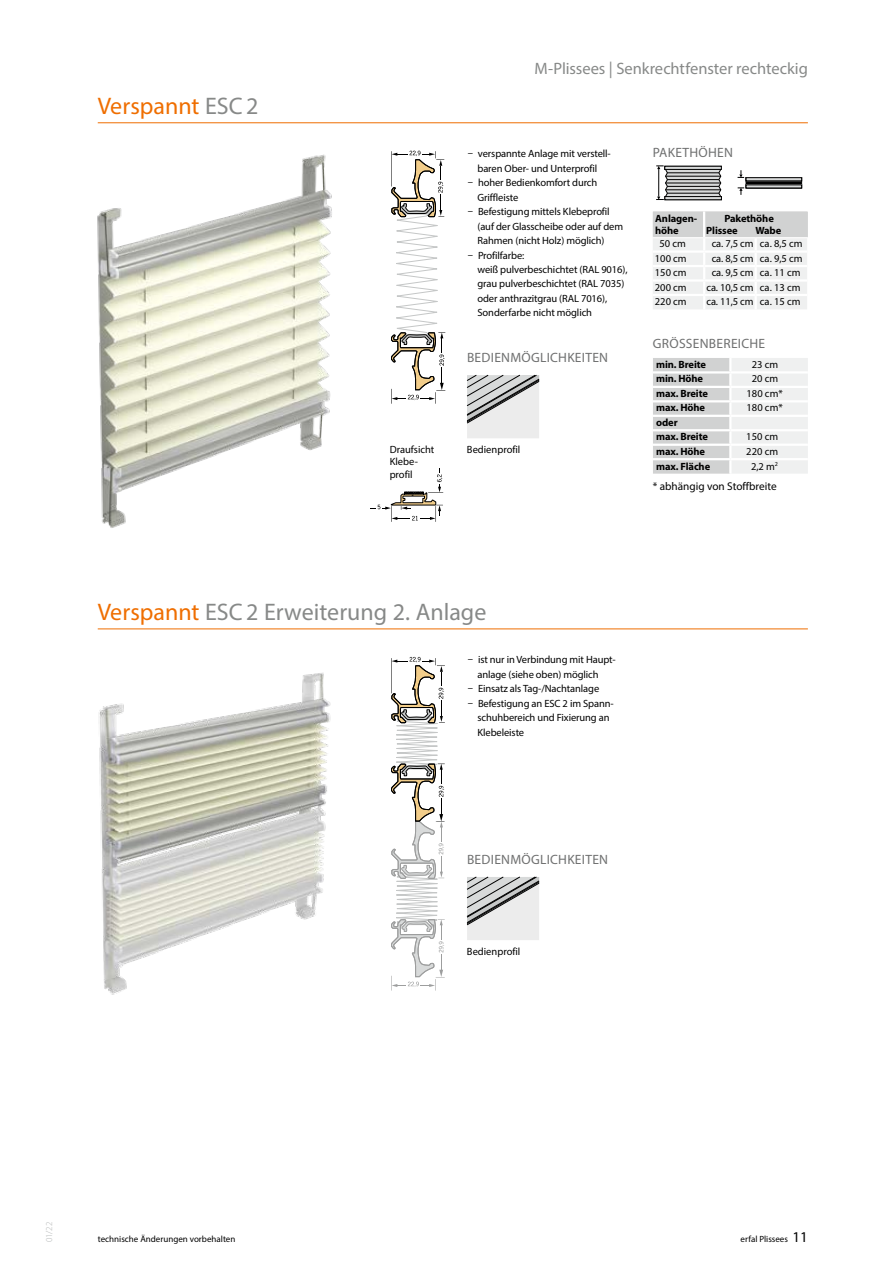
<style>
.page{position:relative;width:893px;height:1263px;background:#fff}
.page>*{position:absolute;margin:0;border:0;box-sizing:border-box;transform-origin:0 0}
.t1{font:24px "Myriad Pro";color:#878988}
.t2{font:24px "Myriad Pro";color:#ef6e00}
.t3{font:16.5px "Myriad Pro";letter-spacing:-.005em;color:#878988}
.t4{font:13.5px "Myriad Pro";letter-spacing:.02em;color:#6f7070}
.t5{font:11.25px "Myriad Pro";color:#000}
.t6{font:10.5px/12.6px "Myriad Pro";letter-spacing:-.01em;color:#000}
.t7{font:700 10.5px/12px "Myriad Pro";letter-spacing:-.01em;color:#000}
.t8{font:9px "Myriad Pro";color:#000}
.t9{font:300 9px "Myriad Pro";color:#b1b4b4}
.t10{font:expanded 7.35px "Swiss 721 BT";color:#000}
.s1{color:#878988}
.s2{color:#ef6e00}
.s3{font-size:15px}
</style>
<div class="page">
<svg style="left:391px;top:657px;width:54px;height:333px"></svg>
<hr style="left:98px;top:628px;width:710px;height:1px;background:#ef6e00">
<img style="left:97px;top:154px;width:235px;height:374px">
<svg style="left:467px;top:375px;width:72px;height:63px;background:#cacbcb"></svg>
<svg style="left:391px;top:151px;width:54px;height:253px"></svg>
<svg style="left:371px;top:468px;width:72px;height:54px"></svg>
<svg style="left:656px;top:166px;width:65px;height:34px"></svg>
<hr style="left:666px;top:190px;width:55px;height:1px;background:#000">
<hr style="left:665px;top:183px;width:55px;height:1px;background:#000">
<hr style="left:666px;top:176px;width:55px;height:1px;background:#000">
<hr style="left:667px;top:193px;width:52px;height:1px;background:#000">
<hr style="left:667px;top:186px;width:52px;height:1px;background:#000">
<hr style="left:667px;top:179px;width:52px;height:1px;background:#000">
<hr style="left:667px;top:173px;width:52px;height:1px;background:#000">
<div style="left:665px;top:196px;width:57px;height:4px;border:1px solid #000"></div>
<div style="left:665px;top:166px;width:57px;height:4px;border:1px solid #000"></div>
<svg style="left:746px;top:178px;width:56px;height:10px"></svg>
<svg style="left:738px;top:188px;width:6px;height:7px"></svg>
<svg style="left:738px;top:170px;width:6px;height:8px"></svg>
<div style="left:746px;top:177px;width:56px;height:4px;border:1px solid #000"></div>
<hr style="left:746px;top:183px;width:56px;height:1px;background:#000">
<hr style="left:746px;top:182px;width:56px;height:1px;background:#000">
<img style="left:99px;top:673px;width:232px;height:322px">
<svg style="left:467px;top:877px;width:72px;height:63px;background:#cacbcb"></svg>
<hr style="left:98px;top:122px;width:710px;height:1px;background:#ef6e00">
<svg style="left:653px;top:358px;width:155px;height:116px"></svg>
<svg style="left:653px;top:212px;width:155px;height:97px"></svg>
<hr style="left:703px;top:212px;width:2px;height:25px;background:#fff">
<h1 class="t2" style="left:98px;top:91px;width:162px">Verspannt <span class="s1">ESC2</span></h1>
<p class="t6" style="left:390px;top:443px;width:46px">Draufsicht<br>Klebe&shy;profil</p>
<h2 class="t3" style="left:535px;top:59px;width:275px">M-Plissees | Senkrechtfenster rechteckig</h2>
<p class="t6" style="left:468px;top:147px;width:145px">ū verspannte Anlage mit verstell-</p>
<p class="t6" style="left:477px;top:162px;width:121px">baren Ober- und Unterprofil</p>
<p class="t6" style="left:468px;top:176px;width:131px">ū hoher Bedienkomfort durch</p>
<p class="t6" style="left:477px;top:191px;width:42px">Griffleiste</p>
<p class="t6" style="left:468px;top:205px;width:144px">ū Befestigung mittels Klebeprofil</p>
<p class="t6" style="left:477px;top:220px;width:147px">(auf der Glasscheibe oder auf dem</p>
<p class="t6" style="left:477px;top:234px;width:128px">Rahmen (nicht Holz) möglich)</p>
<p class="t6" style="left:468px;top:249px;width:58px">ū Profilfarbe:</p>
<p class="t6" style="left:477px;top:263px;width:152px">weiß pulverbeschichtet (RAL 9016),</p>
<p class="t6" style="left:477px;top:277px;width:148px">grau pulverbeschichtet (RAL 7035)</p>
<p class="t6" style="left:477px;top:292px;width:131px">oder anthrazitgrau (RAL 7016),</p>
<p class="t6" style="left:477px;top:306px;width:116px">Sonderfarbe nicht möglich</p>
<p class="t4" style="left:467px;top:349px;width:143px">BEDIENMÖGLICHKEITEN</p>
<p class="t6" style="left:467px;top:443px;width:55px">Bedienprofil</p>
<p class="t4" style="left:653px;top:144px;width:82px">PAKETHÖHEN</p>
<p class="t7" style="left:655px;top:212px;width:43px">Anlagen&shy;höhe</p>
<p class="t7" style="left:706px;top:212px;width:69px;text-indent:18px">Pakethöhe<br>Plissee</p>
<p class="t7" style="left:755px;top:224px;width:27px">Wabe</p>
<p class="t6" style="left:659px;top:237px;width:28px">50 cm</p>
<p class="t6" style="left:712px;top:237px;width:93px">ca. 7,5 cm ca. 8,5 cm</p>
<p class="t6" style="left:655px;top:252px;width:33px">100 cm</p>
<p class="t6" style="left:712px;top:252px;width:93px">ca. 8,5 cm ca. 9,5 cm</p>
<p class="t6" style="left:655px;top:266px;width:33px">150 cm</p>
<p class="t6" style="left:712px;top:266px;width:90px">ca. 9,5 cm ca. 11 cm</p>
<p class="t6" style="left:655px;top:280px;width:33px">200 cm</p>
<p class="t6" style="left:706px;top:280px;width:96px">ca. 10,5 cm ca. 13 cm</p>
<p class="t6" style="left:655px;top:295px;width:33px">220 cm</p>
<p class="t6" style="left:706px;top:295px;width:96px">ca. 11,5 cm ca. 15 cm</p>
<p class="t4" style="left:653px;top:335px;width:114px">GRÖSSENBEREICHE</p>
<p class="t7" style="left:656px;top:358px;width:51px">min. Breite</p>
<p class="t6" style="left:752px;top:358px;width:28px">23 cm</p>
<p class="t7" style="left:656px;top:373px;width:49px">min. Höhe</p>
<p class="t6" style="left:752px;top:372px;width:28px">20 cm</p>
<p class="t7" style="left:656px;top:387px;width:53px">max. Breite</p>
<p class="t6" style="left:747px;top:387px;width:38px">180 cm*</p>
<p class="t7" style="left:656px;top:401px;width:50px">max. Höhe</p>
<p class="t6" style="left:747px;top:401px;width:38px">180 cm*</p>
<p class="t7" style="left:656px;top:415px;width:53px;line-height:14.4px">oder<br>max. Breite</p>
<p class="t6" style="left:746px;top:430px;width:33px">150 cm</p>
<p class="t7" style="left:656px;top:445px;width:50px">max. Höhe</p>
<p class="t6" style="left:746px;top:445px;width:33px">220 cm</p>
<p class="t7" style="left:656px;top:460px;width:56px">max. Fläche</p>
<p class="t6" style="left:751px;top:460px;width:29px">2,2 m<sup>2</sup></p>
<p class="t5" style="left:653px;top:479px;width:125px">* abhängig von Stoffbreite</p>
<h1 class="t1" style="left:98px;top:597px;width:390px"><span class="s2">Verspannt</span> ESC2 Erweiterung 2. Anlage</h1>
<p class="t10" style="left:402px;top:604px;width:27px">ESC2</p>
<p class="t6" style="left:468px;top:653px;width:150px">ū ist nur in Verbindung mit Haupt-</p>
<p class="t6" style="left:477px;top:668px;width:123px">anlage (siehe oben) möglich</p>
<p class="t6" style="left:468px;top:682px;width:133px">ū Einsatz als Tag-/Nachtanlage</p>
<p class="t6" style="left:468px;top:697px;width:148px">ū Befestigung an ESC 2 im Spann-</p>
<p class="t6" style="left:477px;top:711px;width:134px">schuhbereich und Fixierung an</p>
<p class="t6" style="left:477px;top:726px;width:48px">Klebeleiste</p>
<p class="t4" style="left:467px;top:851px;width:143px">BEDIENMÖGLICHKEITEN</p>
<p class="t6" style="left:467px;top:945px;width:55px">Bedienprofil</p>
<p class="t9" style="left:44px;top:1242px;width:22px;rotate:-90deg">01/22</p>
<p class="t8" style="left:98px;top:1233px;width:139px">technische Änderungen vorbehalten</p>
<p class="t8" style="left:741px;top:1233px;width:69px">erfal Plissees <span class="s3">11</span></p>
</div>
